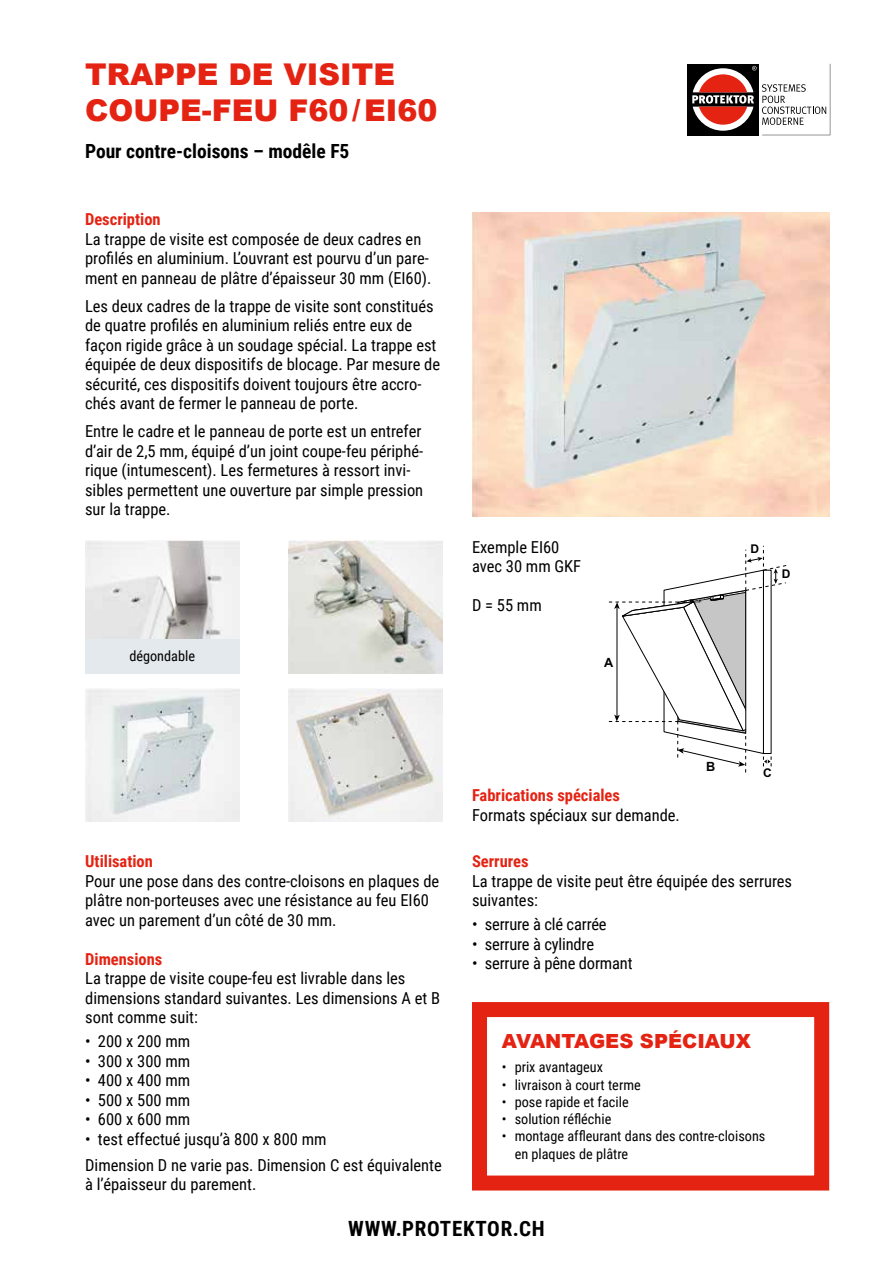
<style>
.page{position:relative;width:893px;height:1263px;background:#fff}
.page>*{position:absolute;margin:0;border:0;box-sizing:border-box;transform-origin:0 0}
.t1{font:900 30px/36px "Arial";color:#e42313}
.t2{font:700 21px "Roboto Condensed";letter-spacing:.035em;color:#000}
.t3{font:700 19.5px "Roboto Condensed";color:#000}
.t4{font:900 19.5px "Arial";color:#e42313}
.t5{font:16.5px/19.5px "Roboto Condensed";color:#000}
.t6{font:700 16.5px "Roboto Condensed";color:#e42313}
.t7{font:14.25px/17.2px "Roboto Condensed";color:#000}
.t8{font:700 12.75px "Arial";color:#000}
.t9{font:700 12px "Arial";color:#000}
</style>
<div class="page">
<div style="left:687px;top:64px;width:72px;height:71px;background:#000"></div>
<svg style="left:692px;top:64px;width:138px;height:71px"></svg>
<img style="left:472px;top:213px;width:357px;height:303px">
<div style="left:472px;top:1002px;width:357px;height:188px;border:15px solid #e42313"></div>
<img style="left:85px;top:540px;width:154px;height:99px">
<img style="left:288px;top:541px;width:154px;height:132px">
<img style="left:85px;top:689px;width:154px;height:132px">
<img style="left:288px;top:689px;width:154px;height:132px">
<svg style="left:609px;top:545px;width:178px;height:227px"></svg>
<div style="left:85px;top:639px;width:154px;height:34px;background:#e3e9ec"></div>
<h1 class="t1" style="left:85px;top:56px;width:354px">TRAPPE DE VISITE<br>COUPE-FEU F60/EI60</h1>
<p class="t3" style="left:85px;top:138px;width:266px">Pour contre-cloisons – modêle F5</p>
<p class="t6" style="left:85px;top:208px;width:77px">Description</p>
<p class="t5" style="left:85px;top:228px;width:348px">La trappe de visite est composée de deux cadres en profilés en aluminium. L’ouvrant est pourvu d’un pare&shy;ment en panneau de plâtre d’épaisseur 30 mm (EI60).</p>
<p class="t5" style="left:85px;top:295px;width:357px">Les deux cadres de la trappe de visite sont constitués de quatre profilés en aluminium reliés entre eux de façon rigide grâce à un soudage spécial. La trappe est équipée de deux dispositifs de blocage. Par mesure de sécurité, ces dispositifs doivent toujours être accro&shy;chés avant de fermer le panneau de porte.</p>
<p class="t5" style="left:85px;top:421px;width:340px">Entre le cadre et le panneau de porte est un entrefer d’air de 2,5 mm, équipé d’un joint coupe-feu périphé&shy;rique (intumescent). Les fermetures à ressort invi&shy;sibles permettent une ouverture par simple pression sur la trappe.</p>
<p class="t7" style="left:129px;top:647px;width:67px">dégondable</p>
<p class="t5" style="left:472px;top:537px;width:111px">Exemple EI60 avec 30 mm GKF</p>
<p class="t5" style="left:472px;top:595px;width:71px">D = 55 mm</p>
<p class="t8" style="left:604px;top:655px;width:11px">A</p>
<p class="t9" style="left:751px;top:541px;width:10px">D</p>
<p class="t9" style="left:782px;top:567px;width:10px">D</p>
<p class="t8" style="left:706px;top:759px;width:11px">B</p>
<p class="t9" style="left:763px;top:766px;width:10px">C</p>
<p class="t6" style="left:472px;top:784px;width:149px">Fabrications spéciales</p>
<p class="t5" style="left:472px;top:805px;width:209px">Formats spéciaux sur demande.</p>
<p class="t6" style="left:472px;top:850px;width:58px">Serrures</p>
<p class="t5" style="left:472px;top:870px;width:322px">La trappe de visite peut être équipée des serrures suivantes:</p>
<p class="t5" style="left:472px;top:914px;width:136px">• serrure à clé carrée</p>
<p class="t5" style="left:472px;top:933px;width:124px">• serrure à cylindre</p>
<p class="t5" style="left:472px;top:953px;width:162px">• serrure à pêne dormant</p>
<p class="t6" style="left:85px;top:850px;width:69px">Utilisation</p>
<p class="t5" style="left:85px;top:870px;width:356px">Pour une pose dans des contre-cloisons en plaques de plâtre non-porteuses avec une résistance au feu EI60 avec un parement d’un côté de 30 mm.</p>
<p class="t6" style="left:85px;top:947px;width:79px">Dimensions</p>
<p class="t5" style="left:85px;top:968px;width:356px">La trappe de visite coupe-feu est livrable dans les dimensions standard suivantes. Les dimensions A et B sont comme suit:</p>
<p class="t5" style="left:85px;top:1031px;width:107px">• 200 x 200 mm</p>
<p class="t5" style="left:85px;top:1050px;width:107px">• 300 x 300 mm</p>
<p class="t5" style="left:85px;top:1070px;width:107px">• 400 x 400 mm</p>
<p class="t5" style="left:85px;top:1089px;width:107px">• 500 x 500 mm</p>
<p class="t5" style="left:85px;top:1109px;width:107px">• 600 x 600 mm</p>
<p class="t5" style="left:85px;top:1125px;width:358px;line-height:26.2px">• test effectué jusqu’à 800 x 800 mm<br>Dimension D ne varie pas. Dimension C est équivalente</p>
<p class="t5" style="left:85px;top:1174px;width:173px">à l’épaisseur du parement.</p>
<p class="t2" style="left:348px;top:1214px;width:198px">WWW.PROTEKTOR.CH</p>
<p class="t4" style="left:502px;top:1027px;width:250px">AVANTAGES SPÉCIAUX</p>
<p class="t7" style="left:502px;top:1058px;width:103px">• prix avantageux</p>
<p class="t7" style="left:502px;top:1075px;width:140px">• livraison à court terme</p>
<p class="t7" style="left:502px;top:1092px;width:128px">• pose rapide et facile</p>
<p class="t7" style="left:502px;top:1110px;width:111px">• solution réfléchie</p>
<p class="t7" style="left:515px;top:1127px;width:252px;text-indent:-13px">• montage affleurant dans des contre-cloisons en plaques de plâtre</p>
</div>
